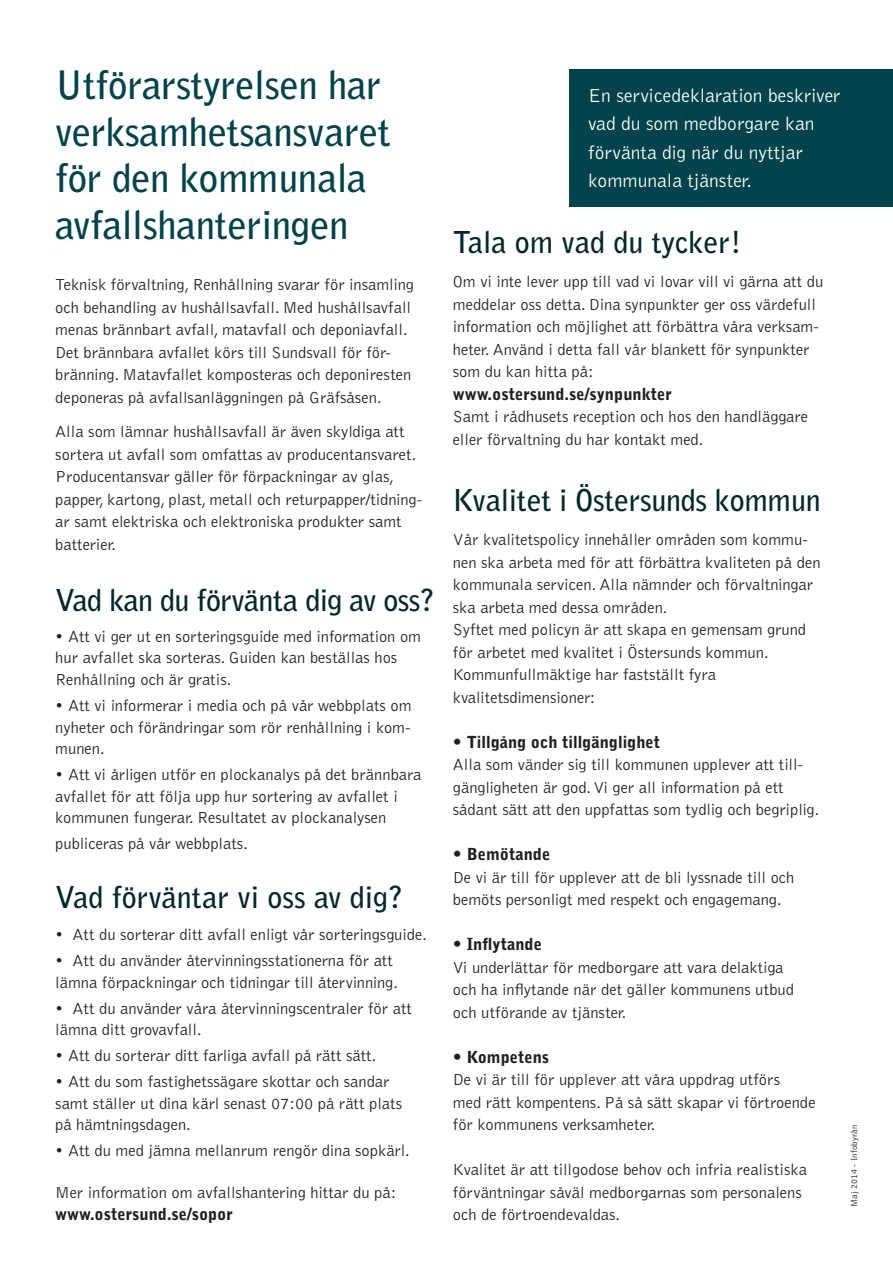
<style>
.page{position:relative;width:893px;height:1263px;background:#fff}
.page>*{position:absolute;margin:0;border:0;box-sizing:border-box;transform-origin:0 0}
.t1{font:700 39px/46.5px "Bell Gothic";letter-spacing:-.01em;color:#00434b}
.t2{font:700 30px "Bell Gothic";letter-spacing:-.01em;color:#00282a}
.t3{font:300 19.5px/28.5px "Bell Gothic";color:#fff}
.t4{font:300 16.5px/22.5px "Bell Gothic";color:#231f20}
.t5{font:900 16.5px "Bell Gothic Std";color:#231f20}
.t6{font:900 16.5px "Bell Gothic";color:#231f20}
.t7{font:300 9px "Bell Gothic";color:#231f20}
.s1{font-weight:900}
.s2{font-size:18px}
</style>
<div class="page">
<div style="left:570px;top:69px;width:323px;height:137px;background:#00434b"></div>
<p class="t1" style="left:55px;top:62px;width:328px">Utförarstyrelsen har</p>
<p class="t1" style="left:55px;top:108px;width:337px">verksamhetsansvaret för den kommunala avfallshanteringen</p>
<p class="t4" style="left:55px;top:274px;width:360px">Teknisk förvaltning, Renhållning svarar för insamling och behandling av hushållsavfall. Med hushållsavfall menas brännbart avfall, matavfall och deponiavfall.<br>Det brännbara avfallet körs till Sundsvall för för&shy;bränning. Matavfallet komposteras och deponiresten deponeras på avfallsanläggningen på Gräfsåsen.</p>
<p class="t4" style="left:55px;top:421px;width:363px">Alla som lämnar hushållsavfall är även skyldiga att sortera ut avfall som omfattas av producentansvaret.<br>Producentansvar gäller för förpackningar av glas,</p>
<p class="t4" style="left:55px;top:488px;width:368px">papper, kartong, plast, metall och returpapper/tidning&shy;ar samt elektriska och elektroniska produkter samt</p>
<p class="t4" style="left:55px;top:533px;width:62px">batterier.</p>
<p class="t2" style="left:55px;top:582px;width:381px">Vad kan du förvänta dig av oss?</p>
<p class="t4" style="left:55px;top:626px;width:367px;line-height:21.6px">• Att vi ger ut en sorteringsguide med information om hur avfallet ska sorteras. Guiden kan beställas hos<br>Renhållning och är gratis.</p>
<p class="t4" style="left:55px;top:695px;width:358px;line-height:21.6px;text-align:justify">• Att vi informerar i media och på vår webbplats om nyheter och förändringar som rör renhållning i kom&shy;munen.</p>
<p class="t4" style="left:55px;top:764px;width:368px;line-height:21.6px">• Att vi årligen utför en plockanalys på det brännbara avfallet för att följa upp hur sortering av avfallet i kommunen fungerar. Resultatet av plockanalysen</p>
<p class="t4" style="left:55px;top:833px;width:194px">publiceras på vår webbplats.</p>
<p class="t2" style="left:55px;top:879px;width:349px">Vad förväntar vi oss av dig?</p>
<p class="t4" style="left:55px;top:924px;width:373px">• Att du sorterar ditt avfall enligt vår sorteringsguide.</p>
<p class="t4" style="left:55px;top:950px;width:344px;line-height:21.6px">• Att du använder återvinningsstationerna för att lämna förpackningar och tidningar till återvinning.</p>
<p class="t4" style="left:55px;top:998px;width:358px;line-height:21.6px">• Att du använder våra återvinningscentraler för att lämna ditt grovavfall.</p>
<p class="t4" style="left:55px;top:1045px;width:322px">• Att du sorterar ditt farliga avfall på rätt sätt.</p>
<p class="t4" style="left:55px;top:1071px;width:348px;line-height:21.6px">• Att du som fastighetssägare skottar och sandar samt ställer ut dina kärl senast 07:00 på rätt plats på hämtningsdagen.</p>
<p class="t4" style="left:55px;top:1139px;width:356px">• Att du med jämna mellanrum rengör dina sopkärl.</p>
<p class="t4" style="left:55px;top:1181px;width:342px">Mer information om avfallshantering hittar du på:</p>
<p class="t6" style="left:55px;top:1205px;width:179px">www.ostersund.se/sopor</p>
<p class="t3" style="left:588px;top:82px;width:254px">En servicedeklaration beskriver vad du som medborgare kan förvänta dig när du nyttjar</p>
<p class="t3" style="left:588px;top:167px;width:165px">kommunala tjänster.</p>
<p class="t2" style="left:453px;top:224px;width:290px">Tala om vad du tycker!</p>
<p class="t4" style="left:453px;top:271px;width:372px">Om vi inte lever upp till vad vi lovar vill vi gärna att du meddelar oss detta. Dina synpunkter ger oss värdefull information och möjlighet att förbättra våra verksam&shy;heter. Använd i detta fall vår blankett för synpunkter som du kan hitta på:</p>
<p class="t4" style="left:453px;top:383px;width:357px"><span class="s1">www.ostersund.se/synpunkter<br></span>Samt i rådhusets reception och hos den handläggare eller förvaltning du har kontakt med.</p>
<p class="t2" style="left:453px;top:482px;width:369px">Kvalitet i Östersunds kommun</p>
<p class="t4" style="left:453px;top:529px;width:369px">Vår kvalitetspolicy innehåller områden som kommu&shy;nen ska arbeta med för att förbättra kvaliteten på den kommunala servicen. Alla nämnder och förvaltningar ska arbeta med dessa områden.</p>
<p class="t4" style="left:453px;top:619px;width:355px">Syftet med policyn är att skapa en gemensam grund för arbetet med kvalitet i Östersunds kommun.<br>Kommunfullmäktige har fastställt fyra kvalitetsdimensioner:</p>
<p class="t5" style="left:453px;top:732px;width:209px"><span class="s2">•</span> Tillgång och tillgänglighet</p>
<p class="t4" style="left:453px;top:754px;width:352px">Alla som vänder sig till kommunen upplever att till&shy;gängligheten är god. Vi ger all information på ett</p>
<p class="t4" style="left:453px;top:799px;width:368px">sådant sätt att den uppfattas som tydlig och begriplig.</p>
<p class="t5" style="left:453px;top:845px;width:99px"><span class="s2">•</span> Bemötande</p>
<p class="t4" style="left:453px;top:866px;width:343px">De vi är till för upplever att de bli lyssnade till och bemöts personligt med respekt och engagemang.</p>
<p class="t5" style="left:453px;top:935px;width:91px"><span class="s2">•</span> Inflytande</p>
<p class="t4" style="left:453px;top:956px;width:343px">Vi underlättar för medborgare att vara delaktiga och ha inflytande när det gäller kommunens utbud och utförande av tjänster.</p>
<p class="t5" style="left:453px;top:1047px;width:98px"><span class="s2">•</span> Kompetens</p>
<p class="t4" style="left:453px;top:1069px;width:364px">De vi är till för upplever att våra uppdrag utförs<br>med rätt kompentens. På så sätt skapar vi förtroende för kommunens verksamheter.</p>
<p class="t4" style="left:453px;top:1159px;width:356px">Kvalitet är att tillgodose behov och infria realistiska förväntningar såväl medborgarnas som personalens och de förtroendevaldas.</p>
<p class="t7" style="left:849px;top:1206px;width:83px;rotate:-90deg">Maj 2014 - Infobyrån</p>
</div>
